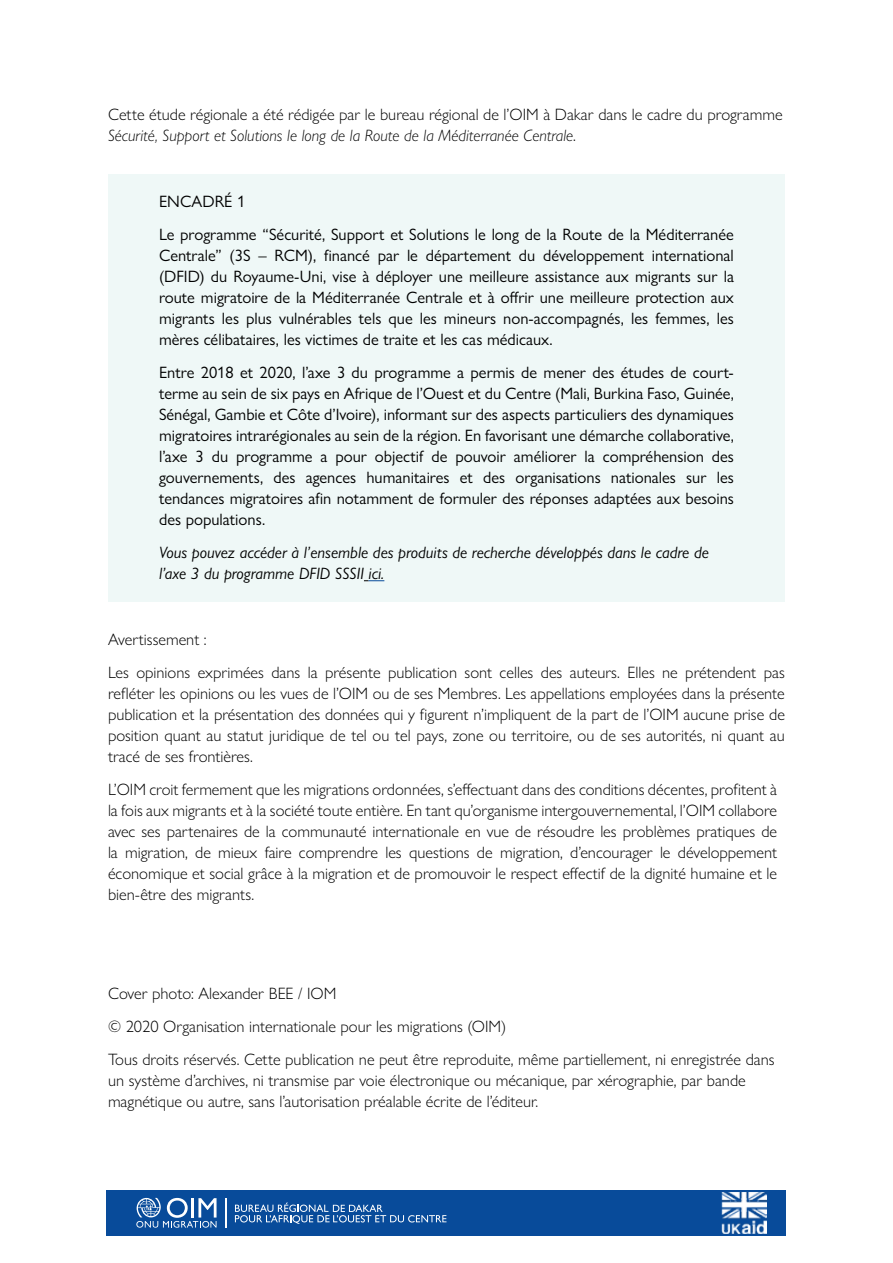
<style>
.page{position:relative;width:893px;height:1263px;background:#fff}
.page>*{position:absolute;margin:0;border:0;box-sizing:border-box;transform-origin:0 0}
.t1{font:300 16.5px/21px "Gill Sans Nova";color:#000}
.t2{font:16.5px/21px "Gill Sans Nova";color:#000;text-align:justify}
.t3{font:italic 16.5px/21px "Gill Sans Nova";color:#000}
.s1{font-style:italic}
</style>
<div class="page">
<div style="left:107px;top:1190px;width:679px;height:46px;background:#084b9a"></div>
<hr style="left:225px;top:1198px;width:1px;height:30px;background:#fff">
<svg style="left:136px;top:1198px;width:81px;height:30px"></svg>
<svg style="left:235px;top:1202px;width:211px;height:22px"></svg>
<img style="left:721px;top:1192px;width:45px;height:41px">
<div style="left:108px;top:175px;width:677px;height:427px;background:#eff8f7"></div>
<svg style="left:364px;top:580px;width:20px;height:1px"></svg>
<p class="t1" style="left:108px;top:104px;width:676px">Cette étude régionale a été rédigée par le bureau régional de l’OIM à Dakar dans le cadre du programme<br><span class="s1">Sécurité, Support et Solutions le long de la Route de la Méditerranée Centrale</span>.</p>
<p class="t2" style="left:159px;top:185px;width:576px;line-height:33px">ENCADRÉ 1<br>Le programme “Sécurité, Support et Solutions le long de la Route de la Méditerranée</p>
<p class="t2" style="left:159px;top:245px;width:576px">Centrale” (3S – RCM), financé par le département du développement international (DFID) du Royaume-Uni, vise à déployer une meilleure assistance aux migrants sur la route migratoire de la Méditerranée Centrale et à offrir une meilleure protection aux migrants les plus vulnérables tels que les mineurs non-accompagnés, les femmes, les mères célibataires, les victimes de traite et les cas médicaux.</p>
<p class="t2" style="left:159px;top:362px;width:576px">Entre 2018 et 2020, l’axe 3 du programme a permis de mener des études de court&shy;terme au sein de six pays en Afrique de l’Ouest et du Centre (Mali, Burkina Faso, Guinée, Sénégal, Gambie et Côte d’Ivoire), informant sur des aspects particuliers des dynamiques migratoires intrarégionales au sein de la région. En favorisant une démarche collaborative, l’axe 3 du programme a pour objectif de pouvoir améliorer la compréhension des gouvernements, des agences humanitaires et des organisations nationales sur les tendances migratoires afin notamment de formuler des réponses adaptées aux besoins des populations.</p>
<p class="t3" style="left:159px;top:542px;width:551px">Vous pouvez accéder à l’ensemble des produits de recherche développés dans le cadre de l’axe 3 du programme DFID SSSII ici.</p>
<p class="t1" style="left:108px;top:623px;width:678px;line-height:33px">Avertissement :<br>Les opinions exprimées dans la présente publication sont celles des auteurs. Elles ne prétendent pas</p>
<p class="t1" style="left:108px;top:683px;width:678px;text-align:justify">refléter les opinions ou les vues de l’OIM ou de ses Membres. Les appellations employées dans la présente publication et la présentation des données qui y figurent n’impliquent de la part de l’OIM aucune prise de position quant au statut juridique de tel ou tel pays, zone ou territoire, ou de ses autorités, ni quant au tracé de ses frontières.</p>
<p class="t1" style="left:108px;top:779px;width:671px;text-align:justify">L’OIM croit fermement que les migrations ordonnées, s’effectuant dans des conditions décentes, profitent à la fois aux migrants et à la société toute entière. En tant qu’organisme intergouvernemental, l’OIM collabore avec ses partenaires de la communauté internationale en vue de résoudre les problèmes pratiques de la migration, de mieux faire comprendre les questions de migration, d’encourager le développement économique et social grâce à la migration et de promouvoir le respect effectif de la dignité humaine et le bien-être des migrants.</p>
<p class="t1" style="left:108px;top:977px;width:668px;line-height:33px">Cover photo: Alexander BEE / IOM<br>© 2020 Organisation internationale pour les migrations (OIM)<br>Tous droits réservés. Cette publication ne peut être reproduite, même partiellement, ni enregistrée dans</p>
<p class="t1" style="left:108px;top:1070px;width:639px">un système d’archives, ni transmise par voie électronique ou mécanique, par xérographie, par bande magnétique ou autre, sans l’autorisation préalable écrite de l’éditeur.</p>
</div>
